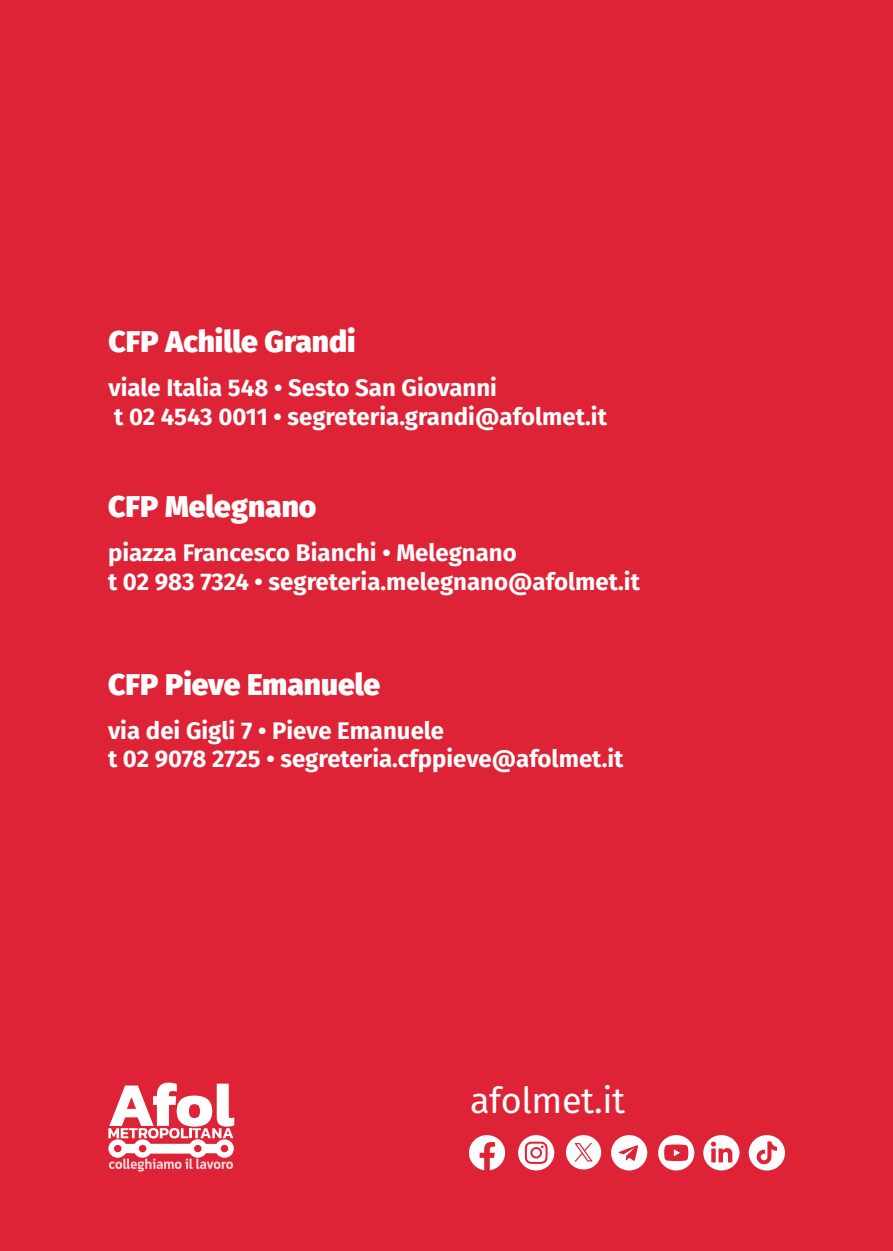
<style>
.page{position:relative;width:893px;height:1251px;background:#fff}
.page>*{position:absolute;margin:0;border:0;box-sizing:border-box;transform-origin:0 0}
.t1{font:36px "Fira Sans";letter-spacing:-.01em;color:#fff}
.t2{font:800 30px "Fira Sans";color:#fff}
.t3{font:700 24px "Fira Sans";color:#fff}
</style>
<div class="page">
<div style="left:0;top:0;width:893px;height:1250px;background:#de2336"></div>
<svg style="left:566px;top:1135px;width:35px;height:34px"></svg>
<svg style="left:469px;top:1135px;width:36px;height:34px"></svg>
<svg style="left:518px;top:1135px;width:36px;height:35px"></svg>
<svg style="left:658px;top:1135px;width:36px;height:35px"></svg>
<svg style="left:703px;top:1135px;width:36px;height:35px"></svg>
<svg style="left:611px;top:1135px;width:36px;height:35px"></svg>
<svg style="left:749px;top:1135px;width:36px;height:35px"></svg>
<svg style="left:108px;top:1082px;width:127px;height:89px"></svg>
<p class="t2" style="left:108px;top:315px;width:249px">CFP Achille Grandi</p>
<p class="t3" style="left:108px;top:367px;width:390px">viale Italia 548 • Sesto San Giovanni</p>
<p class="t3" style="left:114px;top:396px;width:494px">t 02 4543 0011 • segreteria.grandi@afolmet.it</p>
<p class="t2" style="left:108px;top:480px;width:210px">CFP Melegnano</p>
<p class="t3" style="left:108px;top:532px;width:410px">piazza Francesco Bianchi • Melegnano</p>
<p class="t3" style="left:108px;top:561px;width:533px">t 02 983 7324 • segreteria.melegnano@afolmet.it</p>
<p class="t2" style="left:108px;top:657px;width:274px">CFP Pieve Emanuele</p>
<p class="t3" style="left:108px;top:709px;width:338px">via dei Gigli 7 • Pieve Emanuele</p>
<p class="t3" style="left:108px;top:738px;width:517px">t 02 9078 2725 • segreteria.cfppieve@afolmet.it</p>
<p class="t1" style="left:470px;top:1073px;width:157px">afolmet.it</p>
</div>
